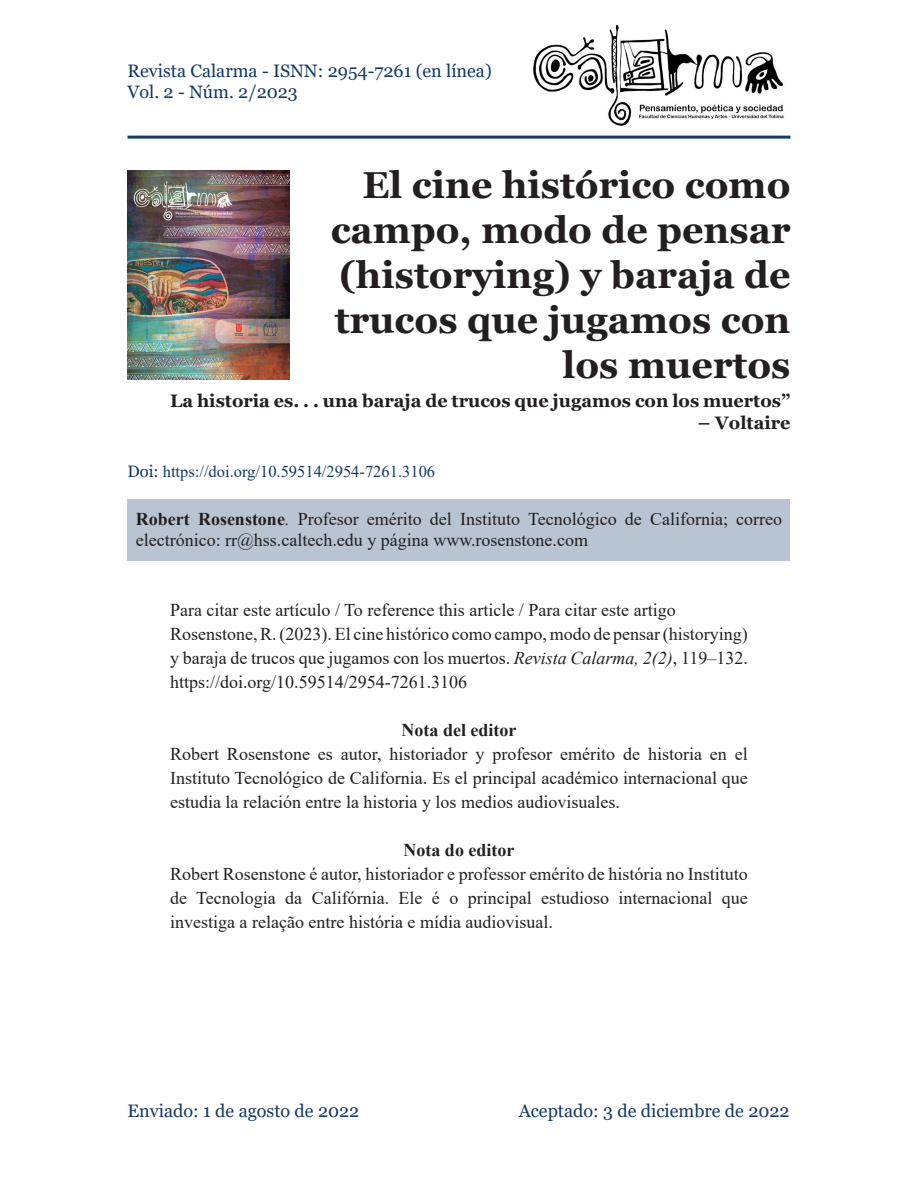
<style>
.page{position:relative;width:918px;height:1188px;background:#fff}
.page>*{position:absolute;margin:0;border:0;box-sizing:border-box;transform-origin:0 0}
.t1{font:700 37.5px/45px "Georgia";color:#231f20;text-align:right}
.t2{font:18px/24px "Times New Roman";color:#231f20;text-align:justify}
.t3{font:18px "Georgia";color:#143a65}
.t4{font:700 18px "Georgia";color:#231f20}
.t5{font:700 18px "Times New Roman";color:#231f20}
.t6{font:16.5px "Times New Roman";color:#113963}
.s1{font-family:"Georgia"}
.s2{font-weight:700}
.s3{font-style:italic}
</style>
<div class="page">
<hr style="left:128px;top:136px;width:662px;height:3px;background:#143a65">
<img style="left:533px;top:25px;width:251px;height:101px">
<img style="left:128px;top:170px;width:162px;height:210px">
<div style="left:128px;top:500px;width:662px;height:61px;background:#b8c4d1"></div>
<p class="t3" style="left:128px;top:60px;width:366px">Revista Calarma - ISNN: 2954-7261 (en línea)</p>
<p class="t3" style="left:128px;top:81px;width:172px">Vol. 2 - Núm. 2/2023</p>
<p class="t1" style="left:331px;top:163px;width:461px">El cine histórico como campo, modo de pensar (historying) y baraja de trucos que jugamos con los muertos</p>
<p class="t4" style="left:170px;top:389px;width:622px">La historia es. . . una baraja de trucos que jugamos con los muertos”</p>
<p class="t4" style="left:698px;top:411px;width:94px">– Voltaire</p>
<p class="t6" style="left:128px;top:460px;width:309px"><span class="s1">Doi:</span> https://doi.org/10.59514/2954-7261.3106</p>
<p class="t2" style="left:136px;top:507px;width:648px;line-height:21.6px"><span class="s2">Robert Rosenstone</span><span class="s3">.</span> Profesor emérito del Instituto Tecnológico de California; correo electrónico: rr@hss.caltech.edu y página www.rosenstone.com</p>
<p class="t2" style="left:170px;top:598px;width:507px">Para citar este artículo / To reference this article / Para citar este artigo</p>
<p class="t2" style="left:170px;top:622px;width:579px">Rosenstone, R. (2023). El cine histórico como campo, modo de pensar (historying) y baraja de trucos que jugamos con los muertos. <span class="s3">Revista Calarma, 2(2)</span>, 119–132. https://doi.org/10.59514/2954-7261.3106</p>
<p class="t5" style="left:402px;top:717px;width:116px">Nota del editor</p>
<p class="t2" style="left:170px;top:742px;width:579px">Robert Rosenstone es autor, historiador y profesor emérito de historia en el Instituto Tecnológico de California. Es el principal académico internacional que estudia la relación entre la historia y los medios audiovisuales.</p>
<p class="t5" style="left:404px;top:837px;width:112px">Nota do editor</p>
<p class="t2" style="left:170px;top:862px;width:579px">Robert Rosenstone é autor, historiador e professor emérito de história no Instituto de Tecnologia da Califórnia. Ele é o principal estudioso internacional que investiga a relação entre história e mídia audiovisual.</p>
<p class="t3" style="left:128px;top:1099px;width:233px">Enviado: 1 de agosto de 2022</p>
<p class="t3" style="left:519px;top:1099px;width:272px">Aceptado: 3 de diciembre de 2022</p>
</div>
